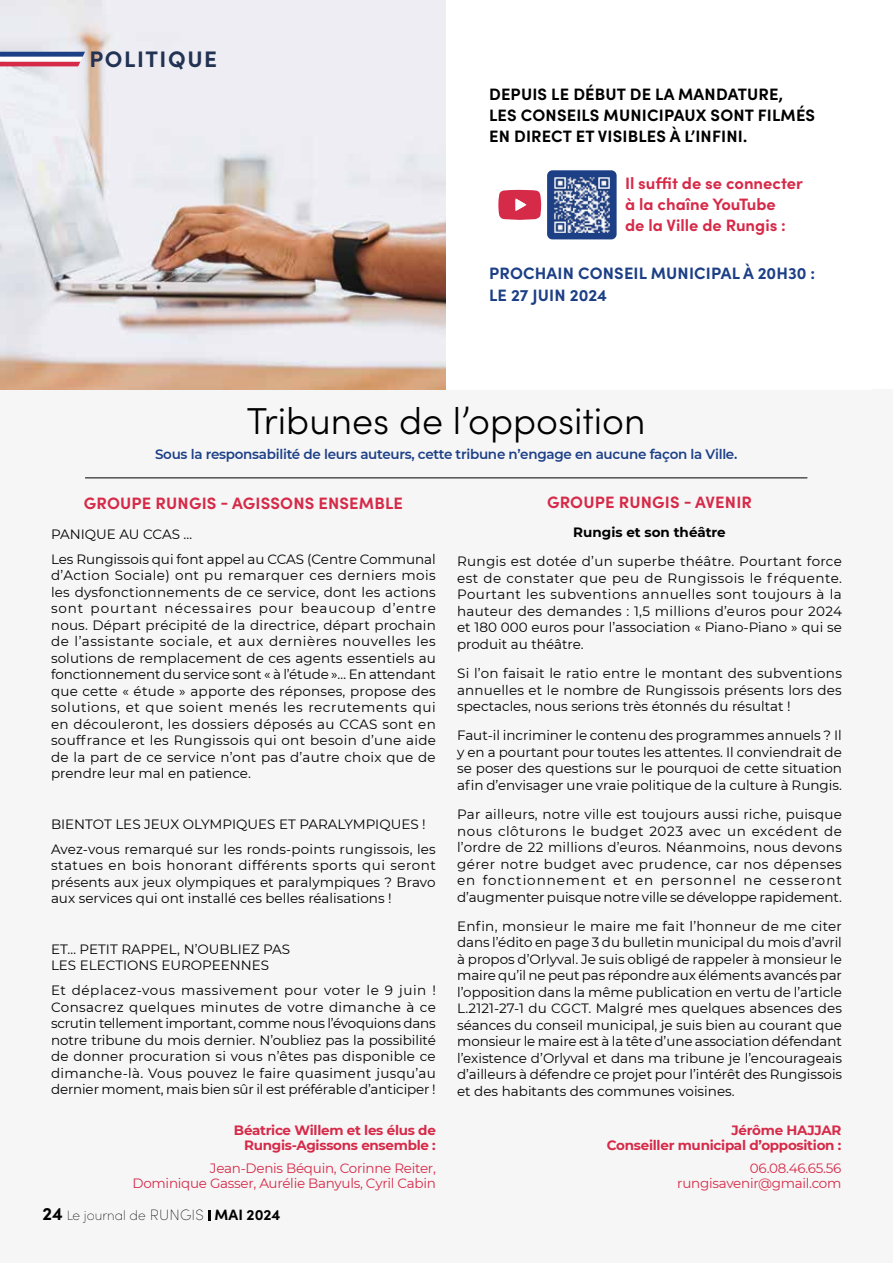
<style>
.page{position:relative;width:893px;height:1263px;background:#fff}
.page>*{position:absolute;margin:0;border:0;box-sizing:border-box;transform-origin:0 0}
.t1{font:300 37.5px "Sofia Pro";color:#000}
.t2{font:700 22.5px "Sofia Pro";letter-spacing:.07em;color:#213253}
.t3{font:700 16.5px/21px "Sofia Pro";color:#d62a49}
.t4{font:700 16.5px/21px "Sofia Pro";letter-spacing:.01em;color:#000}
.t5{font:700 16.5px/22.2px "Sofia Pro";letter-spacing:.01em;color:#1c3f86}
.t6{font:13.5px/16.5px "Montserrat";color:#000;text-align:justify}
.t7{font:13.5px/15px "Montserrat";letter-spacing:-.02em;color:#d62a49;text-align:right}
.t8{font:700 13.5px/15px "Montserrat";letter-spacing:-.02em;color:#d62a49;text-align:right}
.t9{font:600 13.5px "Montserrat";letter-spacing:-.02em;color:#1c3f86}
.t10{font:200 13.5px "Sofia Pro";color:#000}
.t11{font:700 13.5px "Montserrat";color:#000}
.s1{font-weight:700;font-size:18px}
.s2{font-size:15px}
.s3{font-weight:700;font-size:15px}
</style>
<div class="page">
<div style="left:0;top:390px;width:893px;height:873px;background:#f6f6f6"></div>
<img style="left:0;top:0;width:446px;height:390px">
<svg style="left:208px;top:1210px;width:2px;height:10px"></svg>
<hr style="left:85px;top:478px;width:722px;height:1px;background:#000">
<svg style="left:498px;top:190px;width:43px;height:30px"></svg>
<div style="left:547px;top:170px;width:70px;height:69px;background:#1c3f86;border-radius:5px"></div>
<img style="left:554px;top:177px;width:56px;height:56px">
<svg style="left:0;top:52px;width:85px;height:14px"></svg>
<h2 class="t2" style="left:89px;top:42px;width:129px">POLITIQUE</h2>
<p class="t4" style="left:489px;top:83px;width:328px">DEPUIS LE DÉBUT DE LA MANDATURE,<br>LES CONSEILS MUNICIPAUX SONT FILMÉS<br>EN DIRECT ET VISIBLES À L’INFINI.</p>
<p class="t3" style="left:625px;top:171px;width:179px">Il suffit de se connecter à la chaîne YouTube<br>de la Ville de Rungis :</p>
<p class="t5" style="left:489px;top:260px;width:327px">PROCHAIN CONSEIL MUNICIPAL À 20H30 :<br>LE 27 JUIN 2024</p>
<h1 class="t1" style="left:247px;top:393px;width:400px">Tribunes de l’opposition</h1>
<p class="t9" style="left:155px;top:444px;width:584px">Sous la responsabilité de leurs auteurs, cette tribune n’engage en aucune façon la Ville.</p>
<p class="t3" style="left:84px;top:492px;width:321px">GROUPE RUNGIS - AGISSONS ENSEMBLE</p>
<p class="t6" style="left:51px;top:521px;width:386px;line-height:25px">PANIQUE AU CCAS …<br>Les Rungissois qui font appel au CCAS (Centre Communal</p>
<p class="t6" style="left:51px;top:566px;width:386px">d’Action Sociale) ont pu remarquer ces derniers mois les dysfonctionnements de ce service, dont les actions sont pourtant nécessaires pour beaucoup d’entre nous. Départ précipité de la directrice, départ prochain de l’assistante sociale, et aux dernières nouvelles les solutions de remplacement de ces agents essentiels au fonctionnement du service sont « à l’étude »… En attendant que cette « étude » apporte des réponses, propose des solutions, et que soient menés les recrutements qui en découleront, les dossiers déposés au CCAS sont en souffrance et les Rungissois qui ont besoin d’une aide de la part de ce service n’ont pas d’autre choix que de prendre leur mal en patience.</p>
<p class="t6" style="left:51px;top:811px;width:386px;line-height:25px">BIENTOT LES JEUX OLYMPIQUES ET PARALYMPIQUES !<br>Avez-vous remarqué sur les ronds-points rungissois, les</p>
<p class="t6" style="left:51px;top:856px;width:386px">statues en bois honorant différents sports qui seront présents aux jeux olympiques et paralympiques ? Bravo aux services qui ont installé ces belles réalisations !</p>
<p class="t6" style="left:51px;top:940px;width:241px">ET… PETIT RAPPEL, N’OUBLIEZ PAS<br>LES ELECTIONS EUROPEENNES</p>
<p class="t6" style="left:51px;top:981px;width:386px">Et déplacez-vous massivement pour voter le 9 juin !<br>Consacrez quelques minutes de votre dimanche à ce scrutin tellement important, comme nous l’évoquions dans notre tribune du mois dernier. N’oubliez pas la possibilité de donner procuration si vous n’êtes pas disponible ce dimanche-là. Vous pouvez le faire quasiment jusqu’au dernier moment, mais bien sûr il est préférable d’anticiper !</p>
<p class="t3" style="left:547px;top:490px;width:206px">GROUPE RUNGIS - AVENIR</p>
<p class="t11" style="left:573px;top:522px;width:154px">Rungis et son théâtre</p>
<p class="t6" style="left:457px;top:553px;width:386px">Rungis est dotée d’un superbe théâtre. Pourtant force est de constater que peu de Rungissois le fréquente.<br>Pourtant les subventions annuelles sont toujours à la hauteur des demandes : 1,5 millions d’euros pour 2024 et 180 000 euros pour l’association « Piano-Piano » qui se produit au théâtre.</p>
<p class="t6" style="left:457px;top:664px;width:386px">Si l’on faisait le ratio entre le montant des subventions annuelles et le nombre de Rungissois présents lors des spectacles, nous serions très étonnés du résultat !</p>
<p class="t6" style="left:457px;top:727px;width:386px">Faut-il incriminer le contenu des programmes annuels ? Il y en a pourtant pour toutes les attentes. Il conviendrait de se poser des questions sur le pourquoi de cette situation afin d’envisager une vraie politique de la culture à Rungis.</p>
<p class="t6" style="left:457px;top:805px;width:386px">Par ailleurs, notre ville est toujours aussi riche, puisque nous clôturons le budget 2023 avec un excédent de l’ordre de 22 millions d’euros. Néanmoins, nous devons gérer notre budget avec prudence, car nos dépenses en fonctionnement et en personnel ne cesseront d’augmenter puisque notre ville se développe rapidement.</p>
<p class="t6" style="left:457px;top:917px;width:387px">Enfin, monsieur le maire me fait l’honneur de me citer dans l’édito en page 3 du bulletin municipal du mois d’avril à propos d’Orlyval. Je suis obligé de rappeler à monsieur le maire qu’il ne peut pas répondre aux éléments avancés par l’opposition dans la même publication en vertu de l’article L.2121-27-1 du CGCT. Malgré mes quelques absences des séances du conseil municipal, je suis bien au courant que monsieur le maire est à la tête d’une association défendant l’existence d’Orlyval et dans ma tribune je l’encourageais d’ailleurs à défendre ce projet pour l’intérêt des Rungissois et des habitants des communes voisines.</p>
<p class="t8" style="left:234px;top:1122px;width:203px">Béatrice Willem et les élus de<br>Rungis-Agissons ensemble :</p>
<p class="t7" style="left:132px;top:1160px;width:305px">Jean-Denis Béquin, Corinne Reiter,<br>Dominique Gasser, Aurélie Banyuls, Cyril Cabin</p>
<p class="t10" style="left:43px;top:1206px;width:240px"><span class="s1">24</span> Le journal de <span class="s2">RUNGIS</span> <span class="s3">MAI 2024</span></p>
<p class="t8" style="left:607px;top:1122px;width:236px">Jérôme HAJJAR<br>Conseiller municipal d’opposition :</p>
<p class="t7" style="left:677px;top:1160px;width:166px">06.08.46.65.56 rungisavenir@gmail.com</p>
</div>
